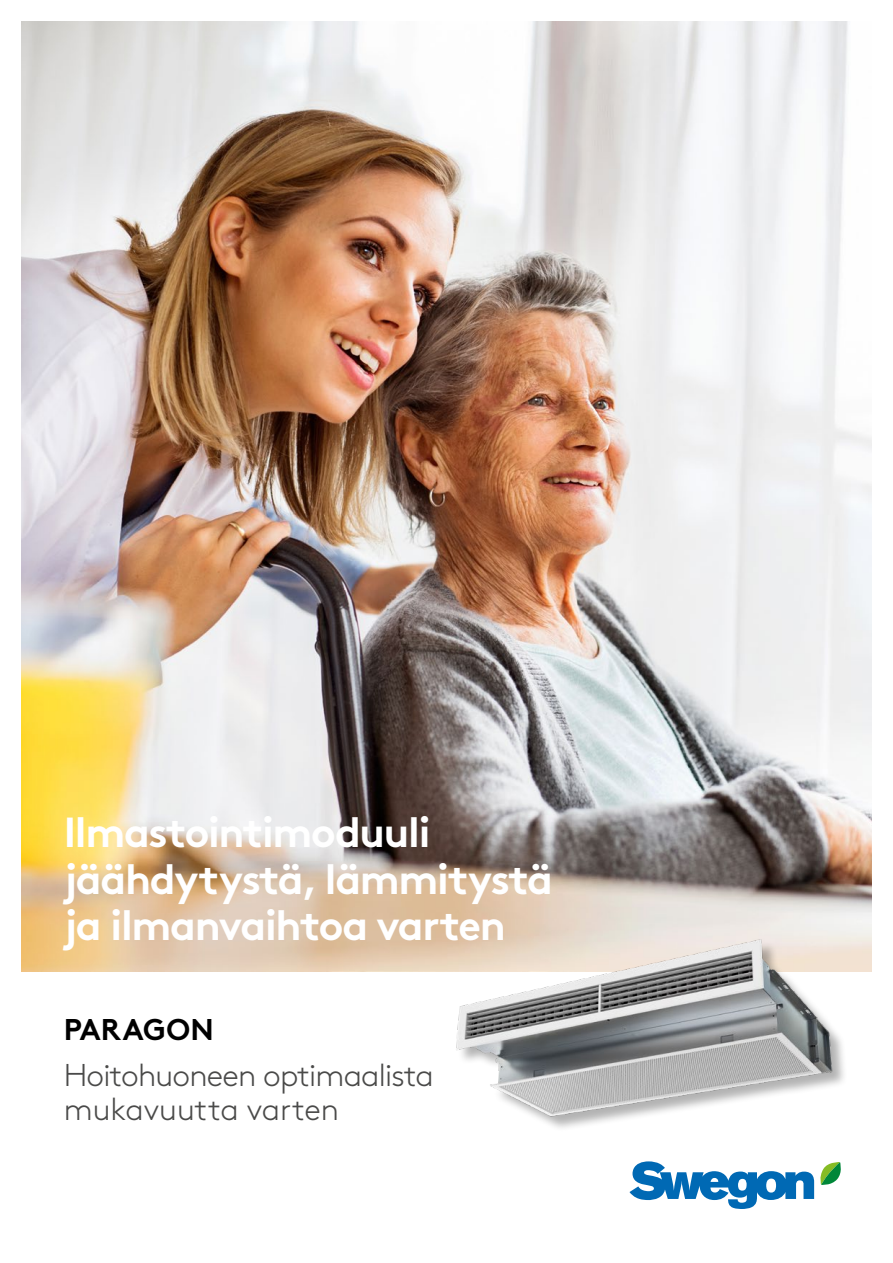
<style>
.page{position:relative;width:893px;height:1263px;background:#fff}
.page>*{position:absolute;margin:0;border:0;box-sizing:border-box;transform-origin:0 0}
.t1{font:700 42px/46.5px "Swegon Brown";letter-spacing:-.03em;color:#fff}
.t2{font:300 31.5px/34.5px "Swegon Brown";letter-spacing:-.025em;color:#4a4a49}
.t3{font:700 30px "Swegon Brown";letter-spacing:.01em;color:#000}
</style>
<div class="page">
<img style="left:21px;top:21px;width:851px;height:950px">
<img style="left:282px;top:759px;width:590px;height:450px">
<p class="t1" style="left:64px;top:805px;width:491px">Ilmastointimoduuli jäähdytystä, lämmitystä ja ilmanvaihtoa varten</p>
<p class="t3" style="left:64px;top:1005px;width:151px">PARAGON</p>
<p class="t2" style="left:64px;top:1055px;width:371px">Hoitohuoneen optimaalista mukavuutta varten</p>
</div>
